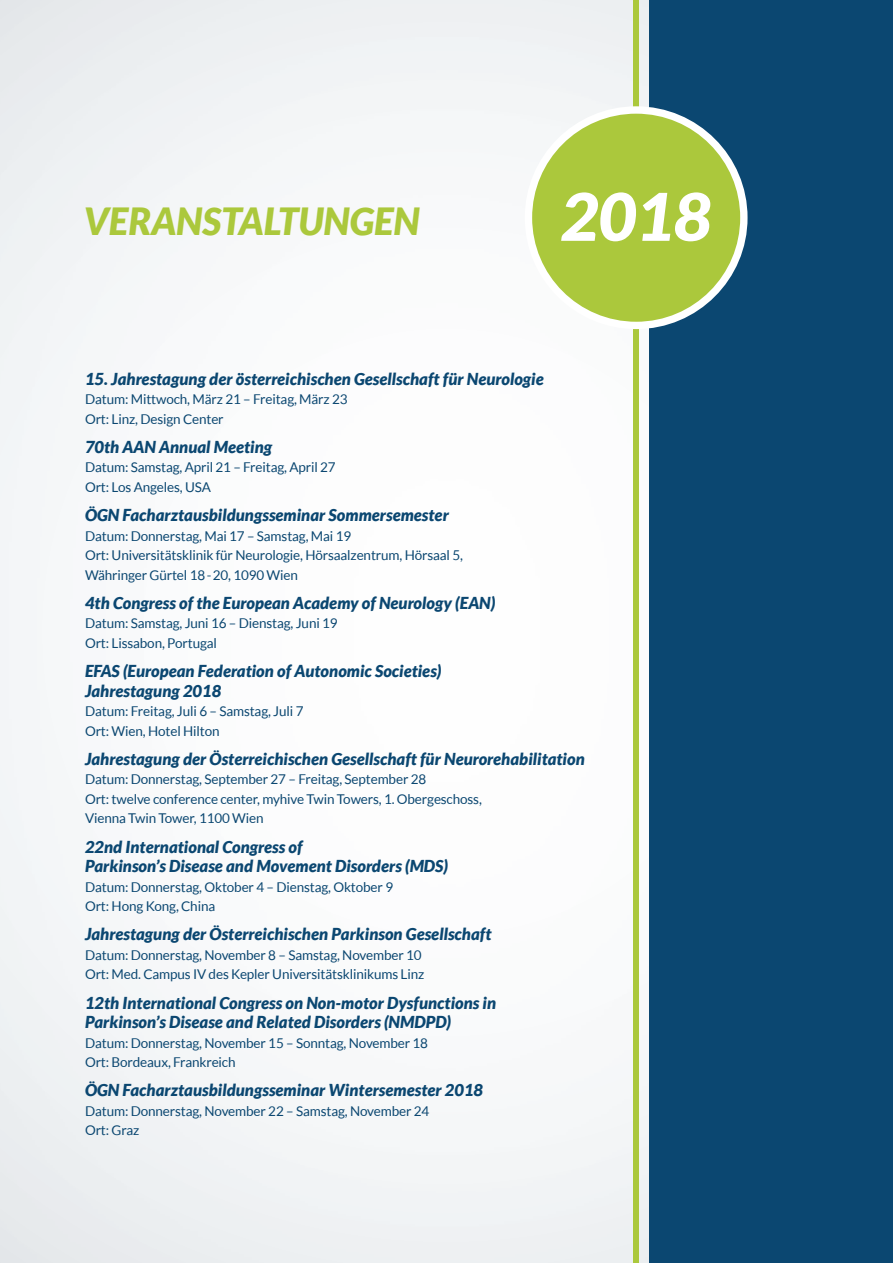
<style>
.page{position:relative;width:893px;height:1263px;background:#f7f8fa}
.page>*{position:absolute;margin:0;border:0;box-sizing:border-box;transform-origin:0 0}
.t1{font:italic 900 65.85px "Lato";color:#fff}
.t2{font:italic 900 37.5px "Lato";color:#abc83c}
.t3{font:italic 900 16.5px/19.5px "Lato";color:#0b4771}
.fließtext{font:13.5px/19.5px "Lato";letter-spacing:-.01em;color:#0b4771}
</style>
<div class="page">
<div style="left:633px;top:0;width:6px;height:1263px;background:#abc83c"></div>
<div style="left:649px;top:0;width:244px;height:1263px;background:#0b4771"></div>
<div style="left:528px;top:110px;width:216px;height:215px;background:#abc83c;border-radius:50%"></div>
<div style="left:525px;top:106px;width:222px;height:223px;border:7px solid #fff;border-radius:50%"></div>
<h1 class="t2" style="left:83px;top:199px;width:338px">VERANSTALTUNGEN</h1>
<p class="t1" style="left:561px;top:178px;width:152px">2018</p>
<h4 class="t3" style="left:85px;top:369px;width:460px">15. Jahrestagung der österreichischen Gesellschaft für Neurologie</h4>
<p class="fließtext" style="left:85px;top:389px;width:264px">Datum: Mittwoch, März 21 – Freitag, März 23</p>
<p class="fließtext" style="left:85px;top:409px;width:140px">Ort: Linz, Design Center</p>
<h4 class="t3" style="left:85px;top:437px;width:189px">70th AAN Annual Meeting</h4>
<p class="fließtext" style="left:85px;top:458px;width:252px">Datum: Samstag, April 21 – Freitag, April 27</p>
<p class="fließtext" style="left:85px;top:477px;width:127px">Ort: Los Angeles, USA</p>
<h4 class="t3" style="left:85px;top:505px;width:365px">ÖGN Facharztausbildungsseminar Sommersemester</h4>
<p class="fließtext" style="left:85px;top:526px;width:268px">Datum: Donnerstag, Mai 17 – Samstag, Mai 19</p>
<p class="fließtext" style="left:85px;top:545px;width:379px">Ort: Universitätsklinik für Neurologie, Hörsaalzentrum, Hörsaal 5,<br>Währinger Gürtel 18-20, 1090 Wien</p>
<h4 class="t3" style="left:85px;top:593px;width:412px">4th Congress of the European Academy of Neurology (EAN)</h4>
<p class="fließtext" style="left:85px;top:614px;width:254px">Datum: Samstag, Juni 16 – Dienstag, Juni 19</p>
<p class="fließtext" style="left:85px;top:633px;width:134px">Ort: Lissabon, Portugal</p>
<h4 class="t3" style="left:85px;top:661px;width:358px">EFAS (European Federation of Autonomic Societies)<br>Jahrestagung 2018</h4>
<p class="fließtext" style="left:85px;top:701px;width:220px">Datum: Freitag, Juli 6 – Samstag, Juli 7</p>
<p class="fließtext" style="left:85px;top:721px;width:136px">Ort: Wien, Hotel Hilton</p>
<h4 class="t3" style="left:85px;top:749px;width:501px">Jahrestagung der Österreichischen Gesellschaft für Neurorehabilitation</h4>
<p class="fließtext" style="left:85px;top:770px;width:343px">Datum: Donnerstag, September 27 – Freitag, September 28</p>
<p class="fließtext" style="left:85px;top:789px;width:398px">Ort: twelve conference center, myhive Twin Towers, 1. Obergeschoss,<br>Vienna Twin Tower, 1100 Wien</p>
<h4 class="t3" style="left:85px;top:837px;width:364px">22nd International Congress of<br>Parkinson’s Disease and Movement Disorders (MDS)</h4>
<p class="fließtext" style="left:85px;top:877px;width:310px">Datum: Donnerstag, Oktober 4 – Dienstag, Oktober 9</p>
<p class="fließtext" style="left:85px;top:896px;width:132px">Ort: Hong Kong, China</p>
<h4 class="t3" style="left:85px;top:925px;width:408px">Jahrestagung der Österreichischen Parkinson Gesellschaft</h4>
<p class="fließtext" style="left:85px;top:945px;width:338px">Datum: Donnerstag, November 8 – Samstag, November 10</p>
<p class="fließtext" style="left:85px;top:965px;width:341px">Ort: Med. Campus IV des Kepler Universitätsklinikums Linz</p>
<h4 class="t3" style="left:85px;top:993px;width:413px">12th International Congress on Non-motor Dysfunctions in<br>Parkinson’s Disease and Related Disorders (NMDPD)</h4>
<p class="fließtext" style="left:85px;top:1033px;width:345px">Datum: Donnerstag, November 15 – Sonntag, November 18</p>
<p class="fließtext" style="left:85px;top:1052px;width:152px">Ort: Bordeaux, Frankreich</p>
<h4 class="t3" style="left:85px;top:1081px;width:400px">ÖGN Facharztausbildungsseminar Wintersemester 2018</h4>
<p class="fließtext" style="left:85px;top:1101px;width:346px">Datum: Donnerstag, November 22 – Samstag, November 24</p>
<p class="fließtext" style="left:85px;top:1121px;width:56px">Ort: Graz</p>
</div>
